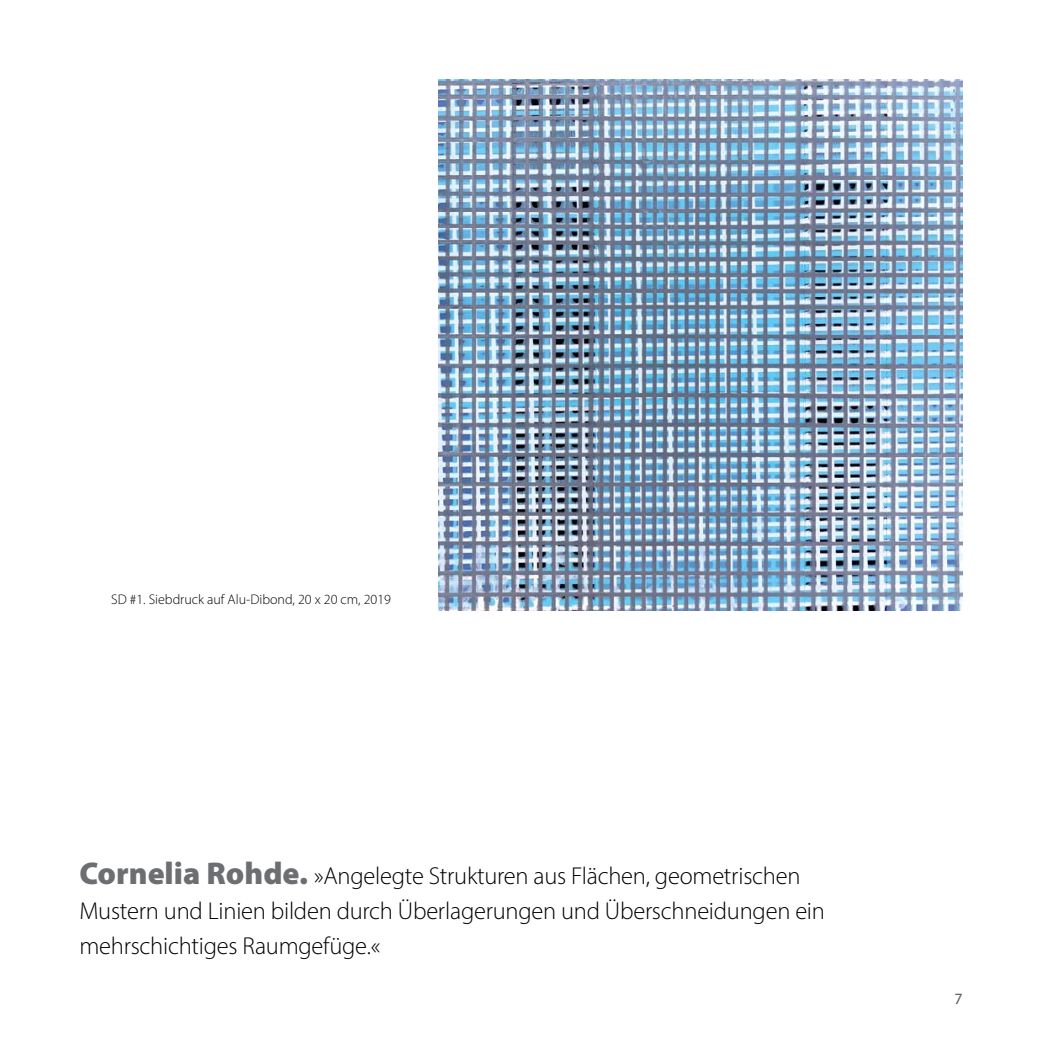
<style>
.page{position:relative;width:1042px;height:1042px;background:#fff}
.page>*{position:absolute;margin:0;border:0;box-sizing:border-box;transform-origin:0 0}
.t1{font:300 24.5px/35px "Myriad Pro";letter-spacing:-.01em;color:#000}
.t2{font:15.75px "Myriad Pro";color:#58595b}
.t3{font:300 14px "Myriad Pro";color:#000}
.s1{font-weight:900;font-size:31.5px;color:#6d6e71}
</style>
<div class="page">
<img style="left:438px;top:80px;width:524px;height:530px">
<p class="t3" style="left:111px;top:591px;width:281px">SD #1. Siebdruck auf Alu-Dibond, 20 x 20 cm, 2019</p>
<p class="t1" style="left:79px;top:858px;width:747px"><span class="s1">Cornelia Rohde.</span> »Angelegte Strukturen aus Flächen, geometrischen<br>Mustern und Linien bilden durch Überlagerungen und Überschneidungen ein mehrschichtiges Raumgefüge.«</p>
<p class="t2" style="left:954px;top:989px;width:10px">7</p>
</div>
